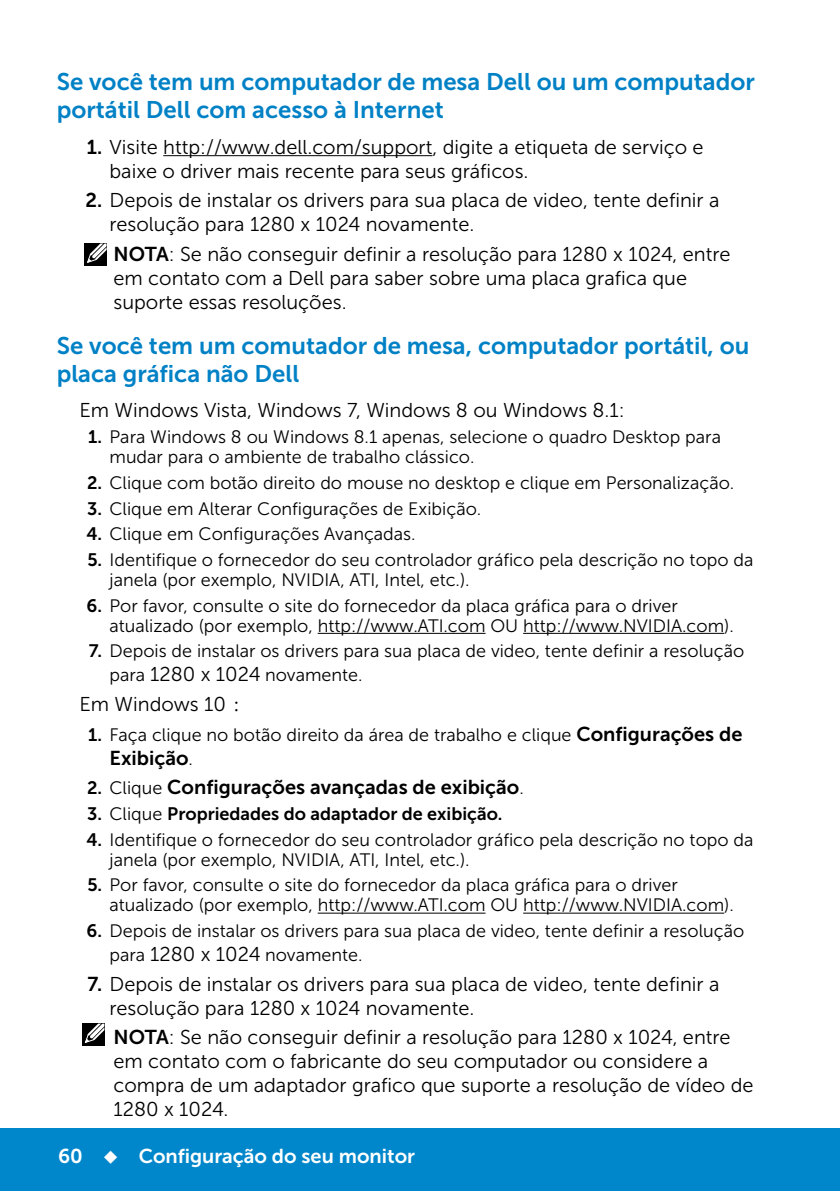
<style>
.page{position:relative;width:840px;height:1191px;background:#fff}
.page>*{position:absolute;margin:0;border:0;box-sizing:border-box;transform-origin:0 0}
.t1{font:24px/28px "Museo Sans For Dell 700";color:#0081c6}
.t2{font:20px/24px "Museo Sans For Dell 300";color:#000}
.t3{font:20px "Museo Sans For Dell 700";color:#000}
.t4{font:20px "Museo Sans For Dell 700";color:#fff}
.t5{font:18px/20px "Museo Sans For Dell 300";color:#000}
.t6{font:18px "Museo Sans For Dell 700";color:#000}
.s1{font-family:"Museo Sans For Dell 700"}
.s2{font-size:20px}
.s3{font-family:"Adobe Song Std";font-weight:300}
.s4{font-family:"Museo Sans For Dell 700";font-size:20px}
.s5{font-family:"Museo Sans For Dell 300";font-size:18px}
.s6{font-size:18px}
.s7{font-family:"Museo Sans For Dell 300"}
</style>
<div class="page">
<div style="left:0;top:1128px;width:839px;height:63px;background:#0087cb"></div>
<hr style="left:163px;top:155px;width:269px;height:1px;background:#000">
<hr style="left:317px;top:633px;width:168px;height:1px;background:#000">
<hr style="left:523px;top:633px;width:200px;height:1px;background:#000">
<hr style="left:317px;top:912px;width:168px;height:1px;background:#000">
<hr style="left:523px;top:912px;width:200px;height:1px;background:#000">
<div style="left:84px;top:244px;width:22px;height:22px;background:#000"></div>
<svg style="left:86px;top:243px;width:21px;height:21px"></svg>
<div style="left:82px;top:1023px;width:22px;height:23px;background:#000"></div>
<svg style="left:84px;top:1023px;width:20px;height:20px"></svg>
<h1 class="t1" style="left:57px;top:68px;width:699px">Se você tem um computador de mesa Dell ou um computador portátil Dell com acesso à Internet</h1>
<p class="t2" style="left:109px;top:135px;width:595px;text-indent:-23px"><span class="s1">1.</span> Visite http://www.dell.com/support, digite a etiqueta de serviço e baixe o driver mais recente para seus gráficos.</p>
<p class="t2" style="left:109px;top:189px;width:611px;text-indent:-24px"><span class="s1">2.</span> Depois de instalar os drivers para sua placa de video, tente definir a resolução para 1280 x 1024 novamente.</p>
<p class="t2" style="left:113px;top:242px;width:618px"><span class="s1">NOTA</span>: Se não conseguir definir a resolução para 1280 x 1024, entre em contato com a Dell para saber sobre uma placa grafica que suporte essas resoluções.</p>
<h1 class="t1" style="left:57px;top:332px;width:693px">Se você tem um comutador de mesa, computador portátil, ou placa gráfica não Dell</h1>
<p class="t2" style="left:79px;top:399px;width:546px">Em Windows Vista, Windows 7, Windows 8 ou Windows 8.1:</p>
<p class="t5" style="left:109px;top:427px;width:612px;text-indent:-21px"><span class="s1">1.</span> Para Windows 8 ou Windows 8.1 apenas, selecione o quadro Desktop para mudar para o ambiente de trabalho clássico.</p>
<p class="t5" style="left:87px;top:473px;width:648px"><span class="s1">2.</span> Clique com botão direito do mouse no desktop e clique em Personalização.</p>
<p class="t5" style="left:87px;top:498px;width:395px"><span class="s1">3.</span> Clique em Alterar Configurações de Exibição.</p>
<p class="t5" style="left:87px;top:524px;width:330px"><span class="s1">4.</span> Clique em Configurações Avançadas.</p>
<p class="t5" style="left:109px;top:550px;width:645px;text-indent:-22px"><span class="s1">5.</span> Identifique o fornecedor do seu controlador gráfico pela descrição no topo da janela (por exemplo, NVIDIA, ATI, Intel, etc.).</p>
<p class="t5" style="left:109px;top:595px;width:625px;text-indent:-23px"><span class="s1">6.</span> Por favor, consulte o site do fornecedor da placa gráfica para o driver atualizado (por exemplo, http://www.ATI.com OU http://www.NVIDIA.com).</p>
<p class="t5" style="left:109px;top:639px;width:636px;line-height:24px;text-indent:-21px"><span class="s1">7.</span> Depois de instalar os drivers para sua placa de video, tente definir a resolução para <span class="s2">1280 x 1024</span> novamente.</p>
<p class="t2" style="left:79px;top:692px;width:173px">Em Windows 10 <span class="s3">：</span></p>
<p class="t5" style="left:88px;top:724px;width:655px"><span class="s1">1.</span> Faça clique no botão direito da área de trabalho e clique <span class="s4">Configurações de</span></p>
<p class="t3" style="left:109px;top:746px;width:85px">Exibição<span class="s5">.</span></p>
<p class="t3" style="left:87px;top:776px;width:438px"><span class="s6">2.</span> <span class="s5">Clique</span> Configurações avançadas de exibição<span class="s5">.</span></p>
<p class="t6" style="left:87px;top:803px;width:416px">3. <span class="s7">Clique</span> Propriedades do adaptador de exibição.</p>
<p class="t5" style="left:109px;top:829px;width:645px;text-indent:-23px"><span class="s1">4.</span> Identifique o fornecedor do seu controlador gráfico pela descrição no topo da janela (por exemplo, NVIDIA, ATI, Intel, etc.).</p>
<p class="t5" style="left:109px;top:875px;width:625px;text-indent:-22px"><span class="s1">5.</span> Por favor, consulte o site do fornecedor da placa gráfica para o driver atualizado (por exemplo, http://www.ATI.com OU http://www.NVIDIA.com).</p>
<p class="t5" style="left:109px;top:919px;width:636px;line-height:24px;text-indent:-23px"><span class="s1">6.</span> Depois de instalar os drivers para sua placa de video, tente definir a resolução para <span class="s2">1280 x 1024</span> novamente.</p>
<p class="t2" style="left:109px;top:972px;width:611px;text-indent:-22px"><span class="s1">7.</span> Depois de instalar os drivers para sua placa de video, tente definir a resolução para 1280 x 1024 novamente.</p>
<p class="t2" style="left:113px;top:1025px;width:641px"><span class="s1">NOTA</span>: Se não conseguir definir a resolução para 1280 x 1024, entre em contato com o fabricante do seu computador ou considere a compra de um adaptador grafico que suporte a resolução de vídeo de 1280 x 1024.</p>
<p class="t4" style="left:58px;top:1144px;width:358px">60 ◆ Configuração do seu monitor</p>
</div>
